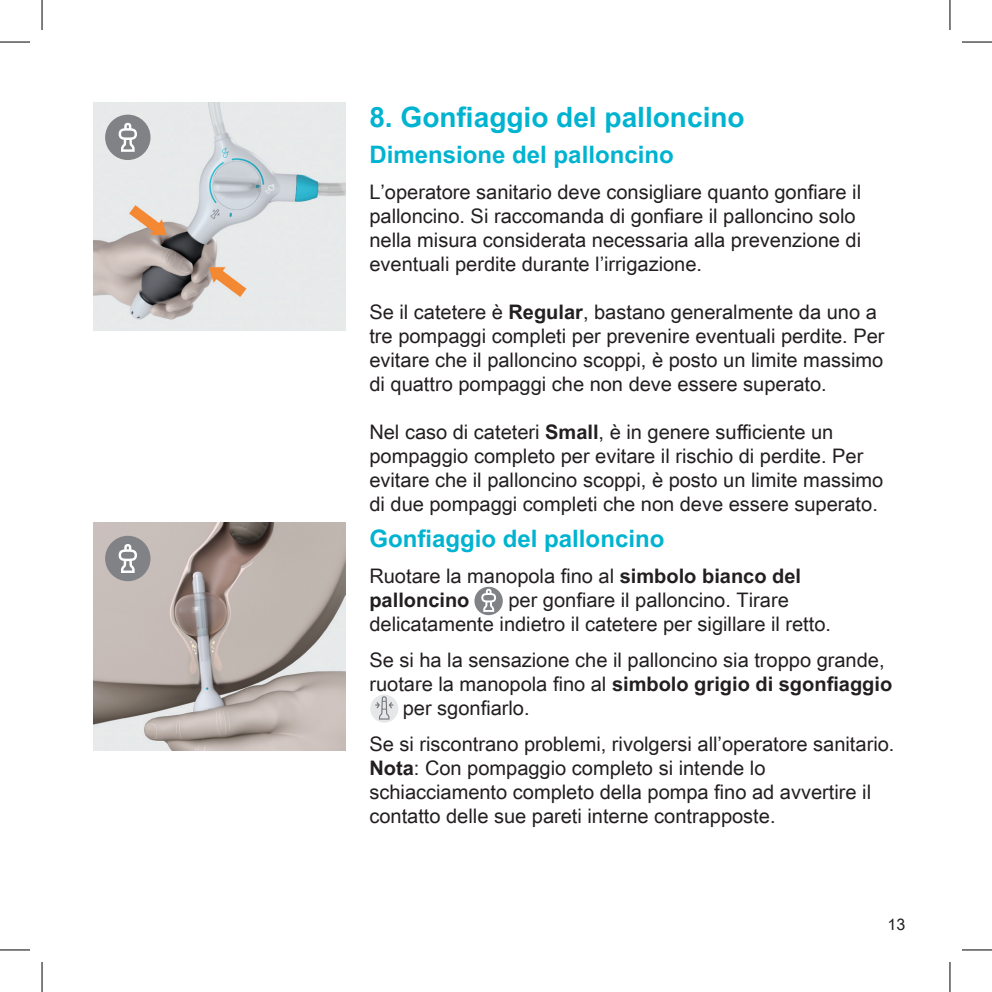
<style>
.page{position:relative;width:992px;height:992px;background:#fff}
.page>*{position:absolute;margin:0;border:0;box-sizing:border-box;transform-origin:0 0}
.Body_txt{font:700 28px "Arial Unicode MS";color:#00b3d0}
.Body_txt-2{font:700 24px "Arial Unicode MS";color:#00b3d0}
.Body_txt-3{font:20px/24px "Arial Unicode MS";color:#231f20}
.Body_txt-4{font:700 20px/24px "Arial Unicode MS";color:#231f20}
.t1{font:16px "Arial Unicode MS";color:#231f20}
.s1{font-weight:700}
.s2{font-weight:400}
</style>
<div class="page">
<img style="left:93px;top:102px;width:252px;height:228px">
<img style="left:93px;top:522px;width:252px;height:228px">
<div style="left:105px;top:115px;width:45px;height:45px;background:#808285;border-radius:50%"></div>
<svg style="left:119px;top:123px;width:18px;height:29px"></svg>
<div style="left:105px;top:535px;width:45px;height:46px;background:#808285;border-radius:50%"></div>
<svg style="left:119px;top:544px;width:18px;height:28px"></svg>
<div style="left:370px;top:694px;width:28px;height:28px;background:#e6e7e9;border-radius:50%"></div>
<svg style="left:375px;top:696px;width:18px;height:23px"></svg>
<svg style="left:474px;top:586px;width:28px;height:29px"></svg>
<svg style="left:481px;top:588px;width:15px;height:23px"></svg>
<hr style="left:0;top:42px;width:30px;height:1px;background:#000">
<hr style="left:961px;top:42px;width:30px;height:1px;background:#000">
<hr style="left:0;top:949px;width:30px;height:1px;background:#000">
<hr style="left:961px;top:949px;width:30px;height:1px;background:#000">
<hr style="left:42px;top:0;width:1px;height:30px;background:#000">
<hr style="left:42px;top:961px;width:1px;height:30px;background:#000">
<hr style="left:949px;top:0;width:1px;height:30px;background:#000">
<hr style="left:949px;top:961px;width:1px;height:30px;background:#000">
<p class="Body_txt" style="left:369px;top:96px;width:376px">8. Gonfiaggio del palloncino</p>
<p class="Body_txt-2" style="left:369px;top:136px;width:306px">Dimensione del palloncino</p>
<p class="Body_txt-3" style="left:369px;top:179px;width:493px">L’operatore sanitario deve consigliare quanto gonfiare il palloncino. Si raccomanda di gonfiare il palloncino solo nella misura considerata necessaria alla prevenzione di eventuali perdite durante l’irrigazione.</p>
<p class="Body_txt-3" style="left:369px;top:299px;width:516px">Se il catetere è <span class="s1">Regular</span>, bastano generalmente da uno a tre pompaggi completi per prevenire eventuali perdite. Per evitare che il palloncino scoppi, è posto un limite massimo di quattro pompaggi che non deve essere superato.</p>
<p class="Body_txt-3" style="left:369px;top:419px;width:515px">Nel caso di cateteri <span class="s1">Small</span>, è in genere sufficiente un pompaggio completo per evitare il rischio di perdite. Per evitare che il palloncino scoppi, è posto un limite massimo di due pompaggi completi che non deve essere superato.</p>
<p class="Body_txt-2" style="left:369px;top:520px;width:296px">Gonfiaggio del palloncino</p>
<p class="Body_txt-4" style="left:369px;top:564px;width:433px"><span class="s2">Ruotare la manopola fino al</span> simbolo bianco del palloncino</p>
<p class="Body_txt-3" style="left:369px;top:587px;width:463px;text-indent:139px">per gonfiare il palloncino. Tirare delicatamente indietro il catetere per sigillare il retto.</p>
<p class="Body_txt-3" style="left:369px;top:647px;width:516px">Se si ha la sensazione che il palloncino sia troppo grande,</p>
<p class="Body_txt-4" style="left:369px;top:672px;width:524px"><span class="s2">ruotare la manopola fino al</span> simbolo grigio di sgonfiaggio</p>
<p class="Body_txt-3" style="left:402px;top:695px;width:128px">per sgonfiarlo.</p>
<p class="Body_txt-3" style="left:369px;top:731px;width:526px">Se si riscontrano problemi, rivolgersi all’operatore sanitario.</p>
<p class="Body_txt-3" style="left:369px;top:755px;width:503px"><span class="s1">Nota</span>: Con pompaggio completo si intende lo schiacciamento completo della pompa fino ad avvertire il contatto delle sue pareti interne contrapposte.</p>
<p class="t1" style="left:887px;top:912px;width:19px">13</p>
</div>
